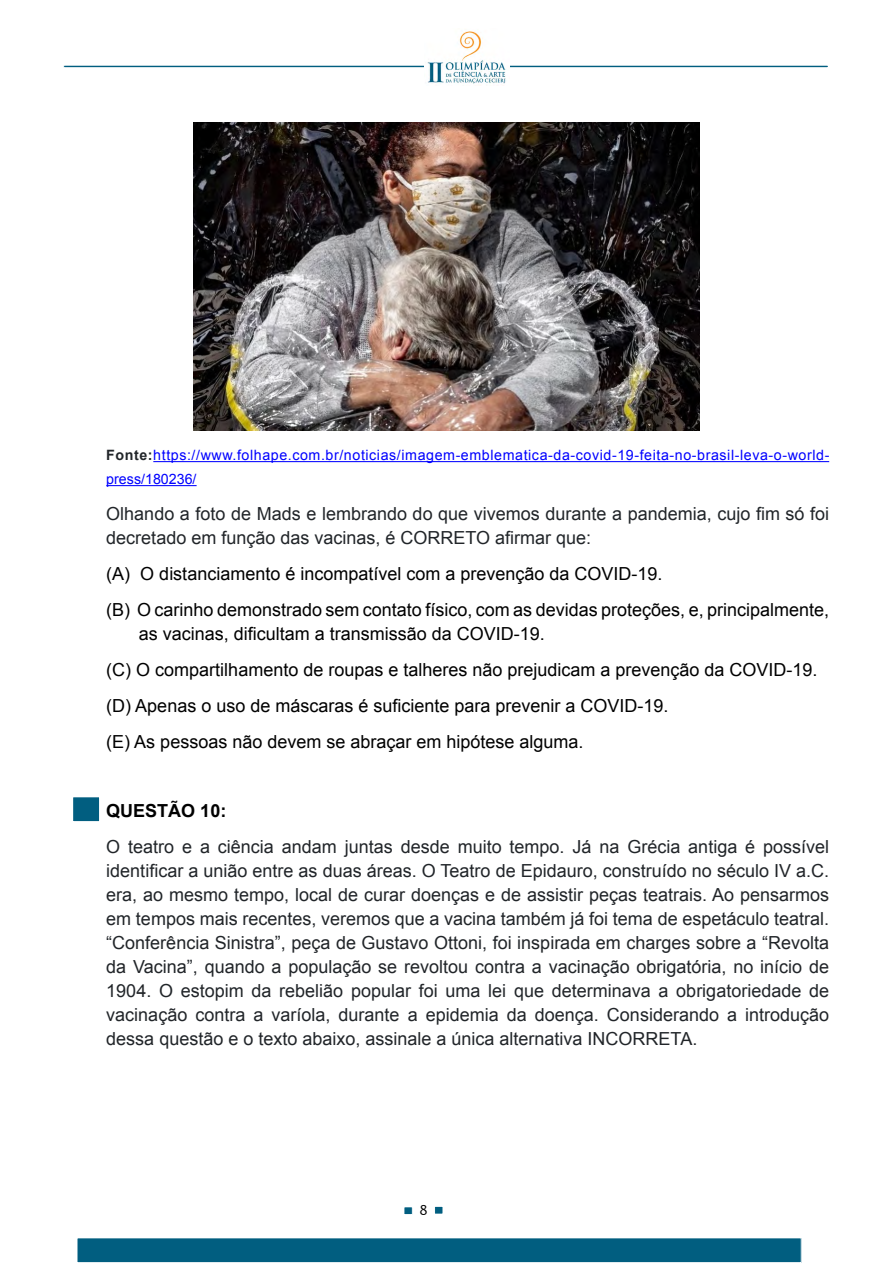
<style>
.page{position:relative;width:893px;height:1263px;background:#fff}
.page>*{position:absolute;margin:0;border:0;box-sizing:border-box;transform-origin:0 0}
.t1{font:18px/24px "Arial";color:#212529}
.t2{font:18px/36px "Arial";color:#000}
.t3{font:700 18px "Arial";color:#000}
.t4{font:15px "Candara";color:#000}
.t5{font:14.25px/24px "Arial";letter-spacing:.04em;color:#00f}
.s1{font-weight:700;color:#212529}
</style>
<div class="page">
<div style="left:404px;top:1207px;width:8px;height:7px;background:#015e80"></div>
<div style="left:404px;top:1206px;width:9px;height:9px;border:1px solid #fff"></div>
<div style="left:77px;top:1238px;width:724px;height:24px;background:#015e80"></div>
<div style="left:77px;top:1237px;width:725px;height:26px;border:1px solid #fff"></div>
<div style="left:435px;top:1206px;width:8px;height:8px;background:#015e80"></div>
<div style="left:434px;top:1206px;width:9px;height:8px;border:1px solid #fff"></div>
<div style="left:63px;top:65px;width:766px;height:3px;border:1px solid #fff"></div>
<img style="left:425px;top:31px;width:85px;height:53px">
<div style="left:73px;top:797px;width:27px;height:24px;background:#015e80"></div>
<div style="left:72px;top:796px;width:28px;height:26px;border:1px solid #fff"></div>
<hr style="left:153px;top:461px;width:676px;height:1px;background:#00f">
<hr style="left:106px;top:485px;width:91px;height:1px;background:#00f">
<img style="left:193px;top:122px;width:507px;height:308px">
<p class="t5" style="left:106px;top:443px;width:725px"><span class="s1">Fonte:</span>https://www.folhape.com.br/noticias/imagem-emblematica-da-covid-19-feita-no-brasil-leva-o-world&shy;press/180236/</p>
<p class="t1" style="left:106px;top:502px;width:724px">Olhando a foto de Mads e lembrando do que vivemos durante a pandemia, cujo fim só foi decretado em função das vacinas, é CORRETO afirmar que:</p>
<p class="t2" style="left:106px;top:556px;width:724px">(A) O distanciamento é incompatível com a prevenção da COVID-19.<br>(B) O carinho demonstrado sem contato físico, com as devidas proteções, e, principalmente,</p>
<p class="t2" style="left:106px;top:616px;width:713px;text-indent:32px">as vacinas, dificultam a transmissão da COVID-19.<br>(C) O compartilhamento de roupas e talheres não prejudicam a prevenção da COVID-19. (D) Apenas o uso de máscaras é suficiente para prevenir a COVID-19.<br>(E) As pessoas não devem se abraçar em hipótese alguma.</p>
<p class="t3" style="left:106px;top:799px;width:122px">QUESTÃO 10:</p>
<p class="t1" style="left:106px;top:835px;width:724px;text-align:justify">O teatro e a ciência andam juntas desde muito tempo. Já na Grécia antiga é possível identificar a união entre as duas áreas. O Teatro de Epidauro, construído no século IV a.C. era, ao mesmo tempo, local de curar doenças e de assistir peças teatrais. Ao pensarmos em tempos mais recentes, veremos que a vacina também já foi tema de espetáculo teatral. “Conferência Sinistra”, peça de Gustavo Ottoni, foi inspirada em charges sobre a “Revolta da Vacina”, quando a população se revoltou contra a vacinação obrigatória, no início de 1904. O estopim da rebelião popular foi uma lei que determinava a obrigatoriedade de vacinação contra a varíola, durante a epidemia da doença. Considerando a introdução dessa questão e o texto abaixo, assinale a única alternativa INCORRETA.</p>
<p class="t4" style="left:420px;top:1200px;width:10px">8</p>
</div>
